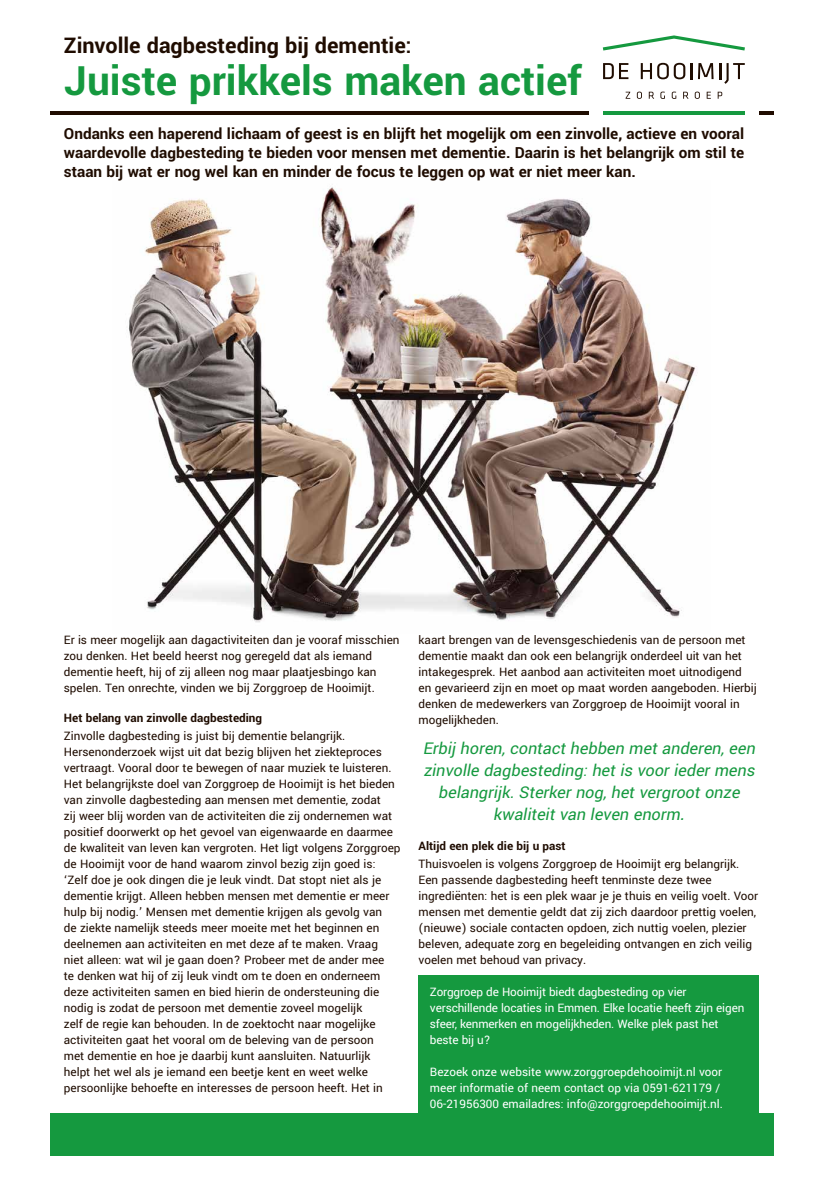
<style>
.page{position:relative;width:823px;height:1191px;background:#fff}
.page>*{position:absolute;margin:0;border:0;box-sizing:border-box;transform-origin:0 0}
.t1{font:700 45px "Yantramanav";color:#15993f}
.t2{font:700 24px "Yantramanav";color:#1f0c00}
.t3{font:italic 18px/22px "Yantramanav";color:#15993f;text-align:center}
.t4{font:700 17px/19px "Yantramanav";color:#1f0c00;text-align:justify}
.t5{font:13px/16px "Yantramanav";color:#1f0c00}
.t6{font:13px/16px "Yantramanav";letter-spacing:-.01em;color:#fff}
.t7{font:700 13px "Yantramanav";color:#1f0c00}
.s1{font-size:20px}
</style>
<div class="page">
<img style="left:128px;top:187px;width:569px;height:436px">
<svg style="left:717px;top:92px;width:4px;height:7px"></svg>
<svg style="left:602px;top:35px;width:142px;height:16px"></svg>
<hr style="left:602px;top:111px;width:142px;height:4px;background:#15993f">
<svg style="left:625px;top:92px;width:5px;height:7px"></svg>
<svg style="left:636px;top:92px;width:5px;height:7px"></svg>
<svg style="left:648px;top:92px;width:5px;height:7px"></svg>
<svg style="left:660px;top:92px;width:4px;height:7px"></svg>
<svg style="left:671px;top:92px;width:5px;height:7px"></svg>
<svg style="left:683px;top:92px;width:5px;height:7px"></svg>
<svg style="left:694px;top:92px;width:5px;height:7px"></svg>
<svg style="left:706px;top:92px;width:4px;height:7px"></svg>
<svg style="left:603px;top:63px;width:25px;height:16px"></svg>
<svg style="left:640px;top:63px;width:104px;height:21px"></svg>
<hr style="left:50px;top:111px;width:538px;height:4px;background:#1f0c00">
<hr style="left:758px;top:111px;width:14px;height:4px;background:#1f0c00">
<div style="left:50px;top:1113px;width:722px;height:42px;background:#15993f"></div>
<div style="left:418px;top:975px;width:340px;height:143px;background:#15993f"></div>
<h2 class="t2" style="left:64px;top:31px;width:349px">Zinvolle dagbesteding bij dementie:</h2>
<h1 class="t1" style="left:64px;top:54px;width:519px">Juiste prikkels maken actief</h1>
<p class="t4" style="left:64px;top:124px;width:681px">Ondanks een haperend lichaam of geest is en blijft het mogelijk om een zinvolle, actieve en vooral waardevolle dagbesteding te bieden voor mensen met dementie. Daarin is het belangrijk om stil te staan bij wat er nog wel kan en minder de focus te leggen op wat er niet meer kan.</p>
<p class="t5" style="left:64px;top:632px;width:337px">Er is meer mogelijk aan dagactiviteiten dan je vooraf misschien zou denken. Het beeld heerst nog geregeld dat als iemand dementie heeft, hij of zij alleen nog maar plaatjesbingo kan spelen. Ten onrechte, vinden we bij Zorggroep de Hooimijt.</p>
<p class="t7" style="left:64px;top:710px;width:200px">Het belang van zinvolle dagbesteding</p>
<p class="t5" style="left:64px;top:728px;width:338px">Zinvolle dagbesteding is juist bij dementie belangrijk.<br>Hersenonderzoek wijst uit dat bezig blijven het ziekteproces vertraagt. Vooral door te bewegen of naar muziek te luisteren.<br>Het belangrijkste doel van Zorggroep de Hooimijt is het bieden van zinvolle dagbesteding aan mensen met dementie, zodat<br>zij weer blij worden van de activiteiten die zij ondernemen wat positief doorwerkt op het gevoel van eigenwaarde en daarmee de kwaliteit van leven kan vergroten. Het ligt volgens Zorggroep de Hooimijt voor de hand waarom zinvol bezig zijn goed is: ‘Zelf doe je ook dingen die je leuk vindt. Dat stopt niet als je dementie krijgt. Alleen hebben mensen met dementie er meer hulp bij nodig.’ Mensen met dementie krijgen als gevolg van<br>de ziekte namelijk steeds meer moeite met het beginnen en deelnemen aan activiteiten en met deze af te maken. Vraag niet alleen: wat wil je gaan doen? Probeer met de ander mee<br>te denken wat hij of zij leuk vindt om te doen en onderneem deze activiteiten samen en bied hierin de ondersteuning die nodig is zodat de persoon met dementie zoveel mogelijk<br>zelf de regie kan behouden. In de zoektocht naar mogelijke activiteiten gaat het vooral om de beleving van de persoon<br>met dementie en hoe je daarbij kunt aansluiten. Natuurlijk<br>helpt het wel als je iemand een beetje kent en weet welke persoonlijke behoefte en interesses de persoon heeft. Het in</p>
<p class="t5" style="left:418px;top:632px;width:339px">kaart brengen van de levensgeschiedenis van de persoon met dementie maakt dan ook een belangrijk onderdeel uit van het intakegesprek. Het aanbod aan activiteiten moet uitnodigend en gevarieerd zijn en moet op maat worden aangeboden. Hierbij denken de medewerkers van Zorggroep de Hooimijt vooral in mogelijkheden.</p>
<h3 class="t3" style="left:422px;top:737px;width:337px">Erbij horen,contacthebben metanderen,een zinvolle dagbesteding:hetis vooriedermens belangrijk.Sterkernog,hetvergrootonze kwaliteitvan leven enorm<span class="s1">.</span></h3>
<p class="t7" style="left:418px;top:838px;width:148px">Altijd een plek die bij u past</p>
<p class="t5" style="left:418px;top:856px;width:341px">Thuisvoelen is volgens Zorggroep de Hooimijt erg belangrijk.<br>Een passende dagbesteding heeft tenminste deze twee ingrediënten: het is een plek waar je je thuis en veilig voelt. Voor mensen met dementie geldt dat zij zich daardoor prettig voelen, (nieuwe) sociale contacten opdoen, zich nuttig voelen, plezier beleven, adequate zorg en begeleiding ontvangen en zich veilig voelen met behoud van privacy.</p>
<p class="t6" style="left:429px;top:984px;width:316px">Zorggroep de Hooimijt biedt dagbesteding op vier verschillende locaties in Emmen. Elke locatie heeft zijn eigen sfeer, kenmerken en mogelijkheden. Welke plek past het beste bij u?</p>
<p class="t6" style="left:429px;top:1064px;width:294px">Bezoek onze website www.zorggroepdehooimijt.nl voor meer informatie of neem contact op via 0591-621179 /<br>06-21956300 emailadres: info@zorggroepdehooimijt.nl.</p>
</div>
